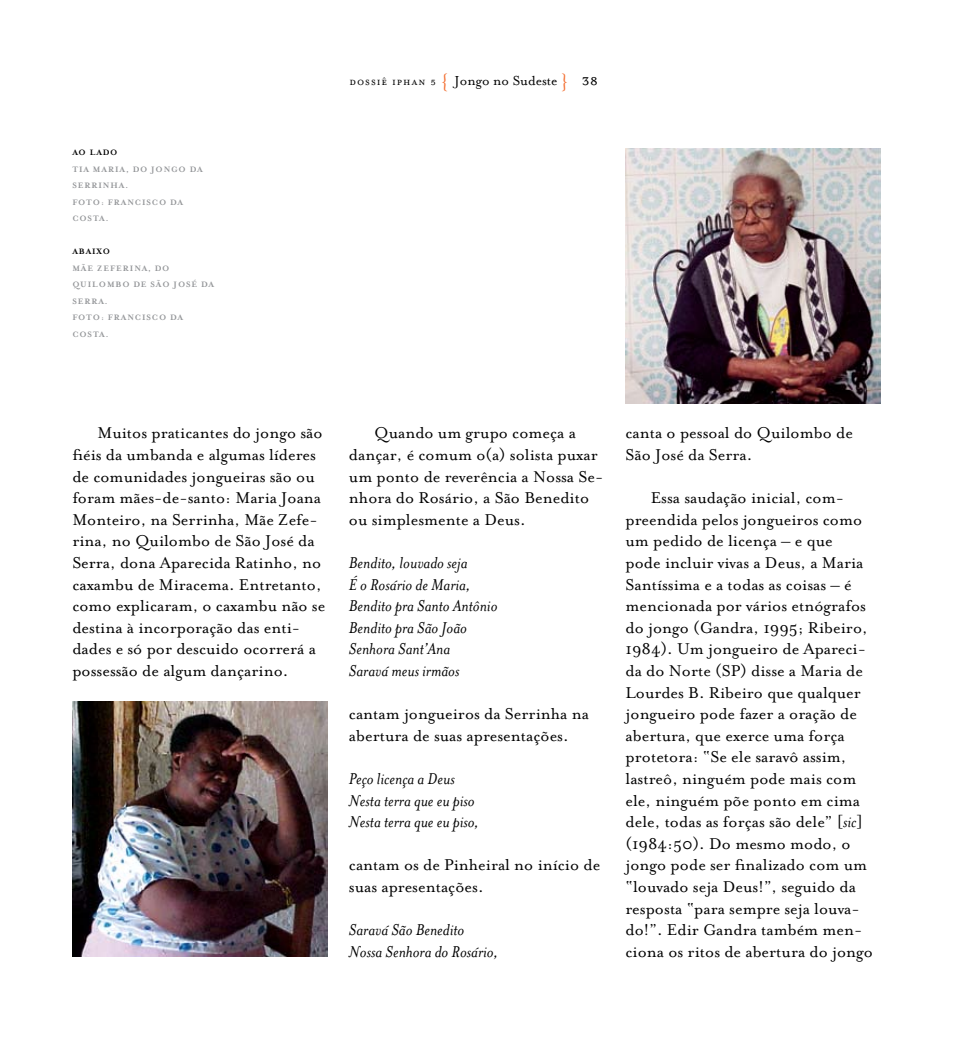
<style>
.page{position:relative;width:966px;height:1063px;background:#fff}
.page>*{position:absolute;margin:0;border:0;box-sizing:border-box;transform-origin:0 0}
.t1{font:18px/21.6px "Mrs Eaves Roman";color:#000}
.t2{font:italic 18px/21.6px "Mrs Eaves";color:#000}
.t3{font:15px "Mrs Eaves Roman";color:#000}
.t4{font:700 9px/16.5px "Mrs Eaves";letter-spacing:.1em;color:#939598}
.t5{font:700 9px "Mrs Eaves";letter-spacing:.1em;color:#000}
.s1{font-family:"Mrs Eaves Small Caps";font-size:12px}
.s2{font-family:"Adobe Garamond Pro";font-size:21px;color:#f37033}
.s3{font-family:"Mrs Eaves Small Caps";font-size:18px}
.s4{font-family:"Mrs Eaves";font-style:italic}
</style>
<div class="page">
<img style="left:72px;top:702px;width:255px;height:255px">
<img style="left:625px;top:149px;width:255px;height:255px">
<p class="t5" style="left:72px;top:147px;width:47px">AO LADO</p>
<p class="t4" style="left:72px;top:161px;width:7px">TIA</p>
<p class="t4" style="left:72px;top:161px;width:130px;text-indent:21px">MARIA, DO JONGO DA<br>SERRINHA.<br>FOTO: FRANCISCO DA<br>COSTA.</p>
<p class="t5" style="left:72px;top:246px;width:39px">ABAIXO</p>
<p class="t4" style="left:72px;top:260px;width:65px">MÃE ZEFERINA</p>
<p class="t4" style="left:72px;top:260px;width:142px;text-indent:76px">, DO<br>QUILOMBO DE SÃO JOSÉ DA<br>SERRA.<br>FOTO: FRANCISCO DA<br>COSTA.</p>
<p class="t3" style="left:349px;top:72px;width:250px"><span class="s1">dossiê iphan 5</span> <span class="s2">{</span> Jongo no Sudeste <span class="s2">}</span> <span class="s3">38</span></p>
<p class="t1" style="left:72px;top:422px;width:254px;text-indent:25px">Muitos praticantes do jongo são fiéis da umbanda e algumas líderes de comunidades jongueiras são ou foram mães-de-santo: Maria Joana<br>Monteiro, na Serrinha, Mãe Zefe&shy;rina, no Quilombo de São José da<br>Serra, dona Aparecida Ratinho, no caxambu de Miracema. Entretanto, como explicaram, o caxambu não se destina à incorporação das enti&shy;dades e só por descuido ocorrerá a possessão de algum dançarino.</p>
<p class="t1" style="left:349px;top:422px;width:256px;text-indent:25px">Quando um grupo começa a dançar, é comum o(a) solista puxar um ponto de reverência a Nossa Se&shy;nhora do Rosário, a São Benedito ou simplesmente a Deus.</p>
<p class="t2" style="left:349px;top:552px;width:150px">Bendito, louvado seja<br>É o Rosário de Maria,<br>Bendito pra Santo Antônio<br>Bendito pra São João<br>Senhora Sant’Ana<br>Saravá meus irmãos</p>
<p class="t1" style="left:349px;top:703px;width:241px">cantam jongueiros da Serrinha na abertura de suas apresentações.</p>
<p class="t2" style="left:349px;top:768px;width:132px">Peço licença a Deus<br>Nesta terra que eu piso<br>Nesta terra que eu piso,</p>
<p class="t1" style="left:349px;top:854px;width:253px">cantam os de Pinheiral no início de suas apresentações.</p>
<p class="t2" style="left:349px;top:919px;width:151px">Saravá São Benedito<br>Nossa Senhora do Rosário,</p>
<p class="t1" style="left:625px;top:422px;width:229px">canta o pessoal do Quilombo de<br>São José da Serra.</p>
<p class="t1" style="left:625px;top:487px;width:249px;text-indent:25px">Essa saudação inicial, com&shy;preendida pelos jongueiros como um pedido de licença – e que<br>pode incluir vivas a Deus, a Maria<br>Santíssima e a todas as coisas – é mencionada por vários etnógrafos do jongo (Gandra, 1995; Ribeiro,<br>1984). Um jongueiro de Apareci&shy;da do Norte (SP) disse a Maria de<br>Lourdes B. Ribeiro que qualquer jongueiro pode fazer a oração de abertura, que exerce uma força protetora: “Se ele saravô assim, lastreô, ninguém pode mais com ele, ninguém põe ponto em cima dele, todas as forças são dele” [<span class="s4">sic</span>] (1984:50). Do mesmo modo, o jongo pode ser finalizado com um “louvado seja Deus!”, seguido da resposta “para sempre seja louva&shy;do!”. Edir Gandra também men&shy;ciona os ritos de abertura do jongo</p>
</div>
